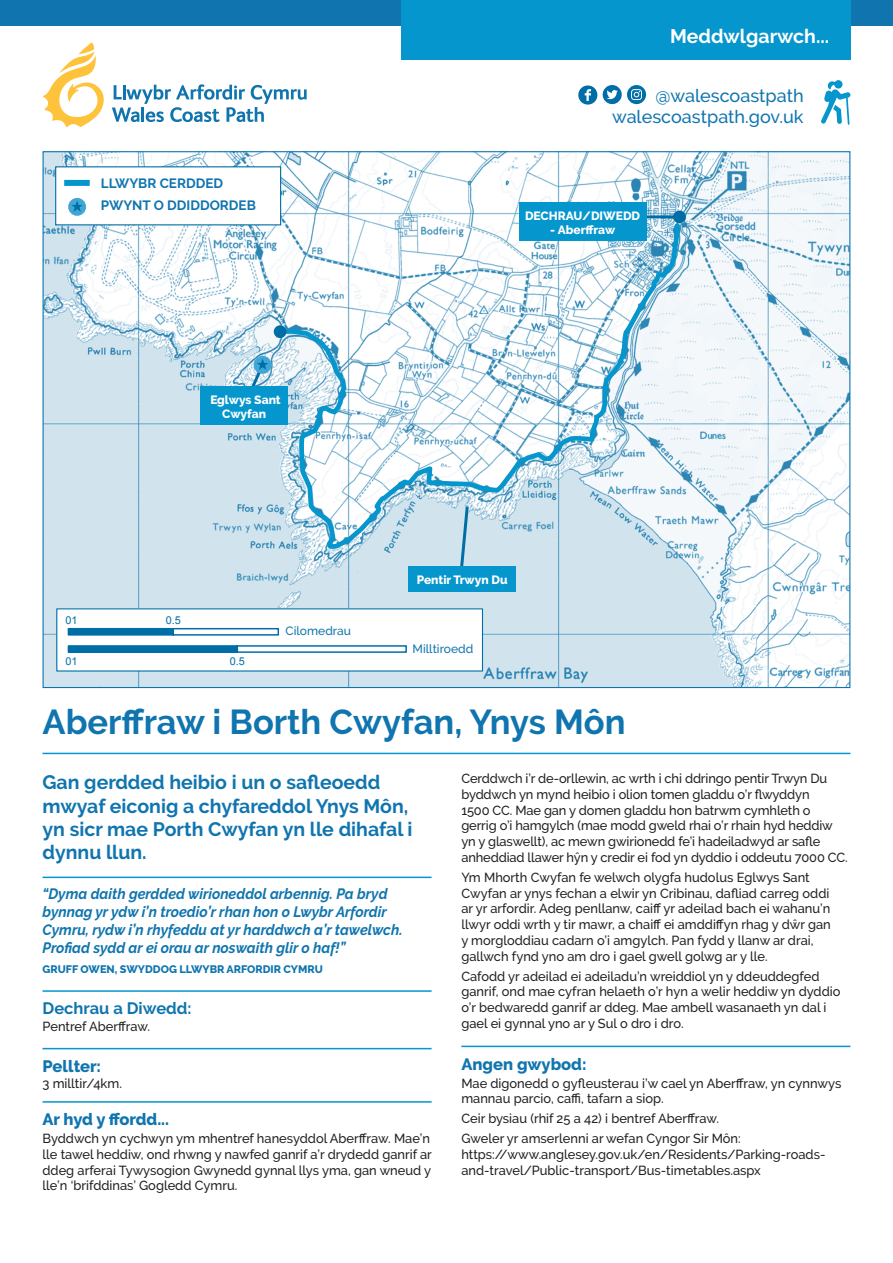
<style>
.page{position:relative;width:893px;height:1263px;background:#fff}
.page>*{position:absolute;margin:0;border:0;box-sizing:border-box;transform-origin:0 0}
.t1{font:700 34.5px "Raleway";color:#1075af}
.t2{font:700 19.5px/23.4px "Raleway";color:#1075af}
.t3{font:700 19.5px "Raleway";color:#fff}
.t4{font:500 18px/21px "Raleway";color:#1075af;text-align:right}
.t5{font:800 16.5px "Raleway";color:#1075af}
.t6{font:700 16.5px "Raleway";color:#1075af}
.t7{font:italic 700 15px/18px "Raleway";color:#1075af;scale:.95 1}
.t8{font:700 13.5px/22.5px "Raleway";color:#1075af}
.t9{font:500 13.2px/15.8px "Raleway";color:#231f20}
.t10{font:800 12px/14.4px "Raleway";color:#fff;text-align:center}
.t11{font:500 12px "Raleway";color:#1075af}
.t12{font:800 10.8px "Raleway";color:#1075af}
.t13{font:10.8px "Arial";color:#006ea6}
</style>
<div class="page">
<div style="left:0;top:0;width:893px;height:26px;background:#1075af"></div>
<img style="left:45px;top:153px;width:803px;height:533px">
<svg style="left:43px;top:43px;width:264px;height:85px"></svg>
<hr style="left:43px;top:753px;width:807px;height:1px;background:#0496cd">
<svg style="left:603px;top:85px;width:43px;height:19px"></svg>
<svg style="left:578px;top:85px;width:19px;height:20px"></svg>
<svg style="left:821px;top:80px;width:29px;height:45px"></svg>
<hr style="left:43px;top:877px;width:389px;height:1px;background:#0496cd">
<hr style="left:43px;top:990px;width:389px;height:2px;background:#0496cd">
<hr style="left:43px;top:1048px;width:389px;height:1px;background:#0496cd">
<hr style="left:43px;top:1101px;width:389px;height:2px;background:#0496cd">
<hr style="left:461px;top:1046px;width:389px;height:1px;background:#0496cd">
<svg style="left:278px;top:221px;width:404px;height:330px"></svg>
<div style="left:57px;top:609px;width:425px;height:62px;background:#fff"></div>
<svg style="left:67px;top:645px;width:340px;height:8px"></svg>
<svg style="left:67px;top:627px;width:213px;height:9px"></svg>
<div style="left:55px;top:166px;width:226px;height:59px;background:#fff;border:1px solid #006ea6"></div>
<div style="left:64px;top:180px;width:26px;height:6px;background:#0496cd"></div>
<svg style="left:68px;top:198px;width:18px;height:18px"></svg>
<svg style="left:71px;top:201px;width:12px;height:11px"></svg>
<div style="left:274px;top:325px;width:12px;height:13px;background:#006ea6;border-radius:50%"></div>
<div style="left:673px;top:211px;width:13px;height:12px;background:#006ea6;border-radius:50%"></div>
<svg style="left:458px;top:503px;width:12px;height:63px"></svg>
<div style="left:409px;top:566px;width:107px;height:25px;background:#0496cd"></div>
<hr style="left:625px;top:215px;width:54px;height:3px;background:#006ea6">
<div style="left:519px;top:202px;width:127px;height:38px;background:#0496cd"></div>
<div style="left:200px;top:386px;width:88px;height:38px;background:#0496cd"></div>
<svg style="left:254px;top:356px;width:18px;height:18px"></svg>
<svg style="left:244px;top:359px;width:24px;height:27px"></svg>
<div style="left:401px;top:0;width:449px;height:60px;background:#0496cd"></div>
<h2 class="t3" style="left:670px;top:25px;width:161px">Meddwlgarwch...</h2>
<p class="t8" style="left:101px;top:172px;width:157px">LLWYBR CERDDED<br>PWYNT O DDIDDORDEB</p>
<h3 class="t4" style="left:612px;top:85px;width:193px">@walescoastpath walescoastpath.gov.uk</h3>
<p class="t10" style="left:525px;top:209px;width:117px">DECHRAU/DIWEDD</p>
<p class="t10" style="left:550px;top:222px;width:66px">- Aberffraw</p>
<p class="t10" style="left:210px;top:392px;width:72px">Eglwys Sant<br>Cwyfan</p>
<p class="t13" style="left:65px;top:613px;width:14px">01</p>
<p class="t13" style="left:166px;top:613px;width:17px">0.5</p>
<p class="t11" style="left:286px;top:624px;width:67px">Cilomedrau</p>
<p class="t13" style="left:65px;top:654px;width:14px">01</p>
<p class="t13" style="left:230px;top:654px;width:17px">0.5</p>
<p class="t10" style="left:417px;top:573px;width:92px">Pentir Trwyn Du</p>
<p class="t11" style="left:413px;top:641px;width:62px">Milltiroedd</p>
<h1 class="t1" style="left:43px;top:702px;width:585px">Aberffraw i Borth Cwyfan, Ynys Môn</h1>
<h2 class="t2" style="left:43px;top:771px;width:372px">Gan gerdded heibio i un o safleoedd mwyaf eiconig a chyfareddol Ynys Môn, yn sicr mae Porth Cwyfan yn lle dihafal i dynnu llun.</h2>
<p class="t7" style="left:43px;top:884px;width:380px">“Dyma daith gerdded wirioneddol arbennig. Pa bryd bynnag yr ydw i’n troedio’r rhan hon o Lwybr Arfordir Cymru, rydw i’n rhyfeddu at yr harddwch a’r tawelwch.<br>Profiad sydd ar ei orau ar noswaith glir o haf!”</p>
<p class="t12" style="left:43px;top:963px;width:282px">GRUFF OWEN, SWYDDOG LLWYBR ARFORDIR CYMRU</p>
<p class="t6" style="left:43px;top:999px;width:151px">Dechrau a Diwedd:</p>
<p class="t9" style="left:43px;top:1018px;width:109px">Pentref Aberffraw.</p>
<p class="t5" style="left:43px;top:1057px;width:60px">Pellter:</p>
<p class="t9" style="left:43px;top:1075px;width:81px">3 milltir/4km.</p>
<p class="t5" style="left:43px;top:1110px;width:128px">Ar hyd y ffordd...</p>
<p class="t9" style="left:43px;top:1130px;width:391px">Byddwch yn cychwyn ym mhentref hanesyddol Aberffraw. Mae’n lle tawel heddiw, ond rhwng y nawfed ganrif a’r drydedd ganrif ar ddeg arferai Tywysogion Gwynedd gynnal llys yma, gan wneud y lle’n ‘brifddinas’ Gogledd Cymru.</p>
<p class="t9" style="left:461px;top:770px;width:388px">Cerddwch i’r de-orllewin, ac wrth i chi ddringo pentir Trwyn Du byddwch yn mynd heibio i olion tomen gladdu o’r flwyddyn<br>1500 CC. Mae gan y domen gladdu hon batrwm cymhleth o gerrig o’i hamgylch (mae modd gweld rhai o’r rhain hyd heddiw yn y glaswellt), ac mewn gwirionedd fe’i hadeiladwyd ar safle anheddiad llawer hŷn y credir ei fod yn dyddio i oddeutu 7000 CC.</p>
<p class="t9" style="left:461px;top:869px;width:371px">Ym Mhorth Cwyfan fe welwch olygfa hudolus Eglwys Sant Cwyfan ar ynys fechan a elwir yn Cribinau, dafliad carreg oddi ar yr arfordir. Adeg penllanw, caiff yr adeilad bach ei wahanu’n llwyr oddi wrth y tir mawr, a chaiff ei amddiffyn rhag y dŵr gan y morgloddiau cadarn o’i amgylch. Pan fydd y llanw ar drai, gallwch fynd yno am dro i gael gwell golwg ar y lle.</p>
<p class="t9" style="left:461px;top:968px;width:381px">Cafodd yr adeilad ei adeiladu’n wreiddiol yn y ddeuddegfed ganrif, ond mae cyfran helaeth o’r hyn a welir heddiw yn dyddio o’r bedwaredd ganrif ar ddeg. Mae ambell wasanaeth yn dal i gael ei gynnal yno ar y Sul o dro i dro.</p>
<p class="t5" style="left:461px;top:1054px;width:127px">Angen gwybod:</p>
<p class="t9" style="left:461px;top:1075px;width:381px">Mae digonedd o gyfleusterau i’w cael yn Aberffraw, yn cynnwys mannau parcio, caffi, tafarn a siop.</p>
<p class="t9" style="left:461px;top:1109px;width:281px;line-height:20px">Ceir bysiau (rhif 25 a 42) i bentref Aberffraw.<br>Gweler yr amserlenni ar wefan Cyngor Sir Môn:</p>
<p class="t9" style="left:461px;top:1146px;width:366px">https://www.anglesey.gov.uk/en/Residents/Parking-roads&shy;and-travel/Public-transport/Bus-timetables.aspx</p>
</div>
